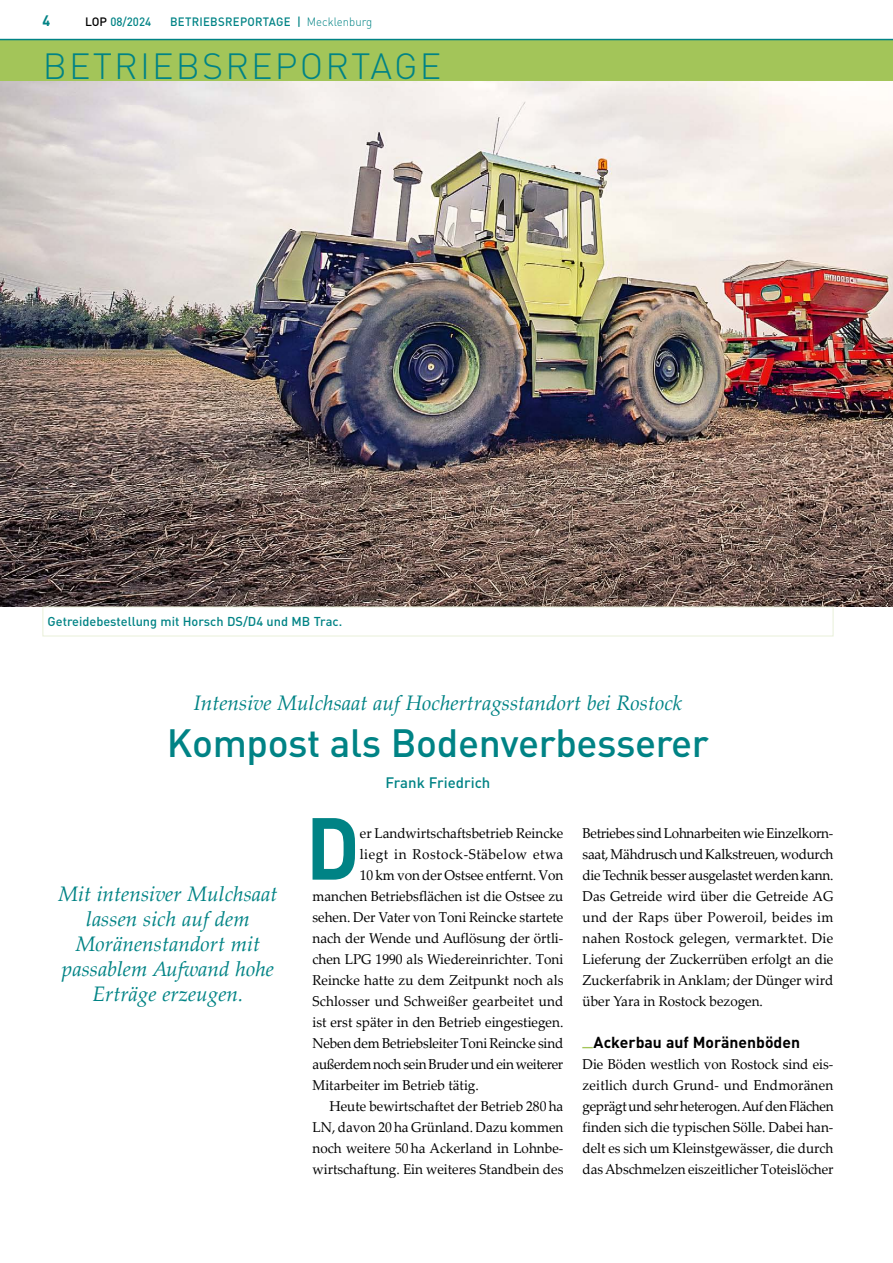
<style>
.page{position:relative;width:893px;height:1263px;background:#fff}
.page>*{position:absolute;margin:0;border:0;box-sizing:border-box;transform-origin:0 0}
.t1{font:700 86.4px "DIN Pro";color:#008385;scale:.95 1}
.t2{font:500 39px "DIN Pro";letter-spacing:-.01em;color:#008385}
.t3{font:300 36px "DIN Pro";letter-spacing:.06em;color:#008385}
.t4{font:italic 21px/25.2px "Palatino Linotype";color:#008385;text-align:center}
.t5{font:700 15.75px "DIN Pro";color:#000}
.t6{font:500 15px "DIN Pro";color:#008385}
.t7{font:700 15px "DIN Pro";color:#008385;scale:.95 1}
.t8{font:14.25px/21px "Palatino Linotype";color:#000;text-align:justify;scale:.95 1}
.t9{font:14.25px "Palatino Linotype";letter-spacing:-.025em;color:#000;scale:.95 1}
.t10{font:14.25px "Palatino Linotype";letter-spacing:.04em;color:#000;scale:.95 1}
.t11{font:500 12.75px "DIN Pro";color:#008385}
.t12{font:500 12px "DIN Pro";letter-spacing:.025em;color:#008385;scale:.95 1}
.t13{font:500 12px "DIN Pro";color:#008385;scale:.95 1}
.s1{color:#000}
.s2{font-weight:300}
</style>
<div class="page">
<div style="left:0;top:40px;width:893px;height:42px;background:#a3c559"></div>
<hr style="left:0;top:39px;width:893px;height:1px;background:#008385">
<img style="left:0;top:82px;width:893px;height:525px">
<div style="left:43px;top:607px;width:790px;height:29px;border:1px solid #e9f0d9"></div>
<p class="t7" style="left:43px;top:11px;width:10px">4</p>
<p class="t13" style="left:85px;top:14px;width:71px"><span class="s1">LOP</span> 08/2024</p>
<p class="t12" style="left:170px;top:14px;width:214px">BETRIEBSREPORTAGE | <span class="s2">MECKLENBURG</span></p>
<h3 class="t3" style="left:43px;top:42px;width:400px">BETRIEBSREPORTAGE</h3>
<p class="t11" style="left:48px;top:613px;width:296px">Getreidebestellung mit Horsch DS/D4 und M B Trac.</p>
<h3 class="t4" style="left:194px;top:689px;width:490px">Intensive Mulchsaat auf Hochertragsstandort bei Rostock</h3>
<h2 class="t2" style="left:167px;top:716px;width:544px">Kompost als Bodenverbesserer</h2>
<p class="t6" style="left:385px;top:772px;width:106px">Frank Friedrich</p>
<h3 class="t4" style="left:58px;top:880px;width:221px">Mit intensiver Mulchsaat lassen sich auf dem<br>Moränenstandort mit passablem Aufwand hohe<br>Erträge erzeugen.</h3>
<h1 class="t1" style="left:306px;top:790px;width:58px">D</h1>
<p class="t8" style="left:360px;top:822px;width:216px">er Landwirtschaftsbetrieb Reincke</p>
<p class="t10" style="left:360px;top:844px;width:216px">liegt in Rostock-Stäbelow etwa</p>
<p class="t8" style="left:360px;top:864px;width:216px">10 km von der Ostsee entfernt. Von</p>
<p class="t8" style="left:313px;top:885px;width:266px">manchen Betriebsflächen ist die Ostsee zu</p>
<p class="t8" style="left:313px;top:906px;width:266px">sehen. Der Vater von Toni Reincke startete</p>
<p class="t8" style="left:313px;top:927px;width:266px">nach der Wende und Auflösung der örtli-</p>
<p class="t8" style="left:313px;top:948px;width:266px">chen LPG 1990 als Wiedereinrichter. Toni</p>
<p class="t8" style="left:313px;top:969px;width:266px">Reincke hatte zu dem Zeitpunkt noch als</p>
<p class="t8" style="left:313px;top:990px;width:266px">Schlosser und Schweißer gearbeitet und</p>
<p class="t8" style="left:313px;top:1011px;width:266px">ist erst später in den Betrieb eingestiegen.</p>
<p class="t8" style="left:313px;top:1032px;width:265px">Neben dem Betriebsleiter Toni Reincke sind</p>
<p class="t9" style="left:313px;top:1054px;width:265px">außerdem noch sein Bruder und ein weiterer</p>
<p class="t8" style="left:313px;top:1074px;width:177px">Mitarbeiter im Betrieb tätig.</p>
<p class="t8" style="left:330px;top:1095px;width:248px">Heute bewirtschaftet der Betrieb 280 ha</p>
<p class="t8" style="left:313px;top:1116px;width:266px">LN, davon 20 ha Grünland. Dazu kommen</p>
<p class="t8" style="left:313px;top:1137px;width:266px">noch weitere 50 ha Ackerland in Lohnbe-</p>
<p class="t8" style="left:313px;top:1158px;width:266px">wirtschaftung. Ein weiteres Standbein des</p>
<p class="t8" style="left:583px;top:822px;width:266px">Betriebes sind Lohnarbeiten wie Einzelkorn&shy;saat, Mähdrusch und Kalkstreuen, wodurch die Technik besser ausgelastet werden kann.<br>Das Getreide wird über die Getreide AG und der Raps über Poweroil, beides im nahen Rostock gelegen, vermarktet. Die Lieferung der Zuckerrüben erfolgt an die Zuckerfabrik in Anklam; der Dünger wird über Yara in Rostock bezogen.</p>
<p class="t5" style="left:583px;top:1031px;width:219px"><sup>_</sup>Ackerbau auf Moränenböden</p>
<p class="t8" style="left:583px;top:1053px;width:266px">Die Böden westlich von Rostock sind eis&shy;zeitlich durch Grund- und Endmoränen geprägt und sehr heterogen. Auf den Flächen finden sich die typischen Sölle. Dabei han&shy;delt es sich um Kleinstgewässer, die durch das Abschmelzen eiszeitlicher Toteislöcher</p>
</div>
